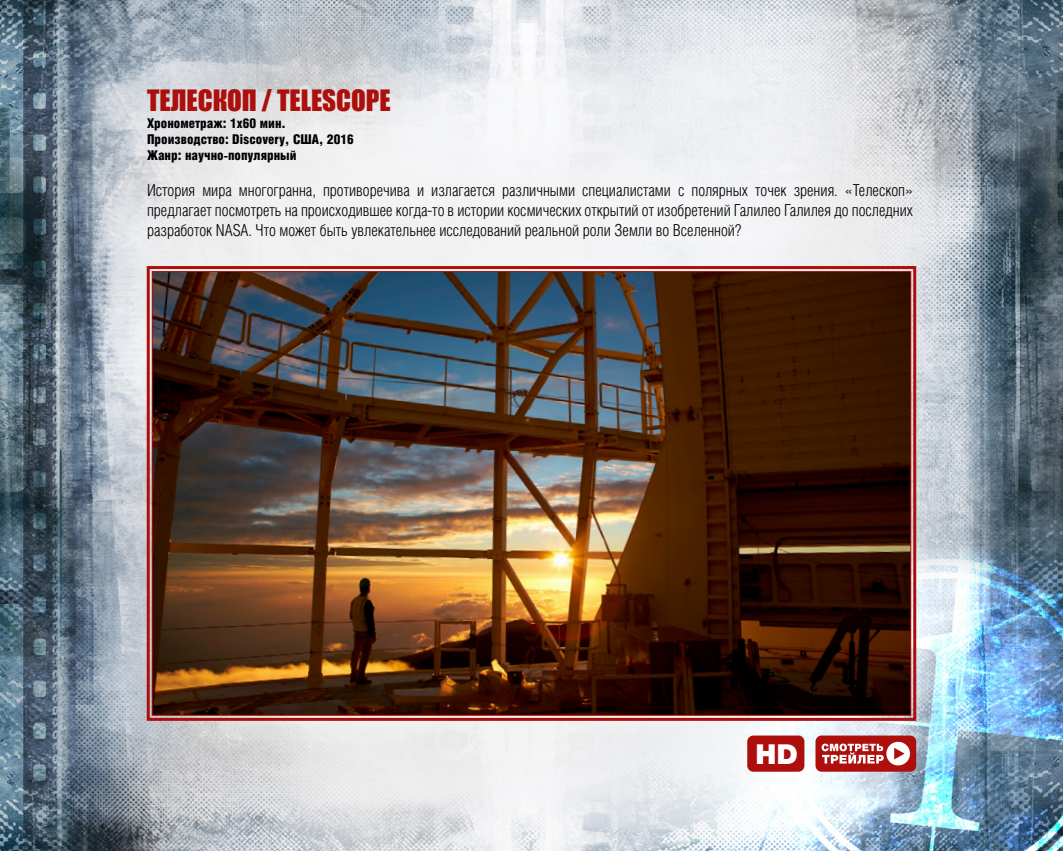
<style>
.page{position:relative;width:1063px;height:851px;background:#fff}
.page>*{position:absolute;margin:0;border:0;box-sizing:border-box;transform-origin:0 0}
.t1{font:900 27.6px "Helvetica Neue Cyr";color:#fff}
.t2{font:27px "Impact";color:#ad0f0d}
.t3{font:16.5px/19.8px "Helios Cond Light C";color:#000;text-align:justify}
.t4{font:13.5px/16.2px "Helios Cond Black C";color:#000}
</style>
<div class="page">
<img style="left:0;top:0;width:1063px;height:850px">
<div style="left:747px;top:735px;width:57px;height:36px;background:#ad0f0d;border-radius:6px"></div>
<div style="left:816px;top:735px;width:100px;height:36px;background:#ad0f0d;border-radius:6px"></div>
<svg style="left:822px;top:741px;width:88px;height:24px"></svg>
<svg style="left:145px;top:264px;width:773px;height:458px"></svg>
<img style="left:151px;top:270px;width:761px;height:446px">
<h2 class="t2" style="left:147px;top:80px;width:245px">ТЕЛЕСКОП / TELESCOPE</h2>
<p class="t4" style="left:147px;top:114px;width:208px">Хронометраж: 1х60 мин.<br>Производство: Discovery, США, 2016<br>Жанр: научно-популярный</p>
<p class="t3" style="left:147px;top:180px;width:768px">История мира многогранна, противоречива и излагается различными специалистами с полярных точек зрения. «Телескоп» предлагает посмотреть на происходившее когда-то в истории космических открытий от изобретений Галилео Галилея до последних разработок NASA. Что может быть увлекательнее исследований реальной роли Земли во Вселенной?</p>
<h1 class="t1" style="left:756px;top:738px;width:44px">HD</h1>
</div>
